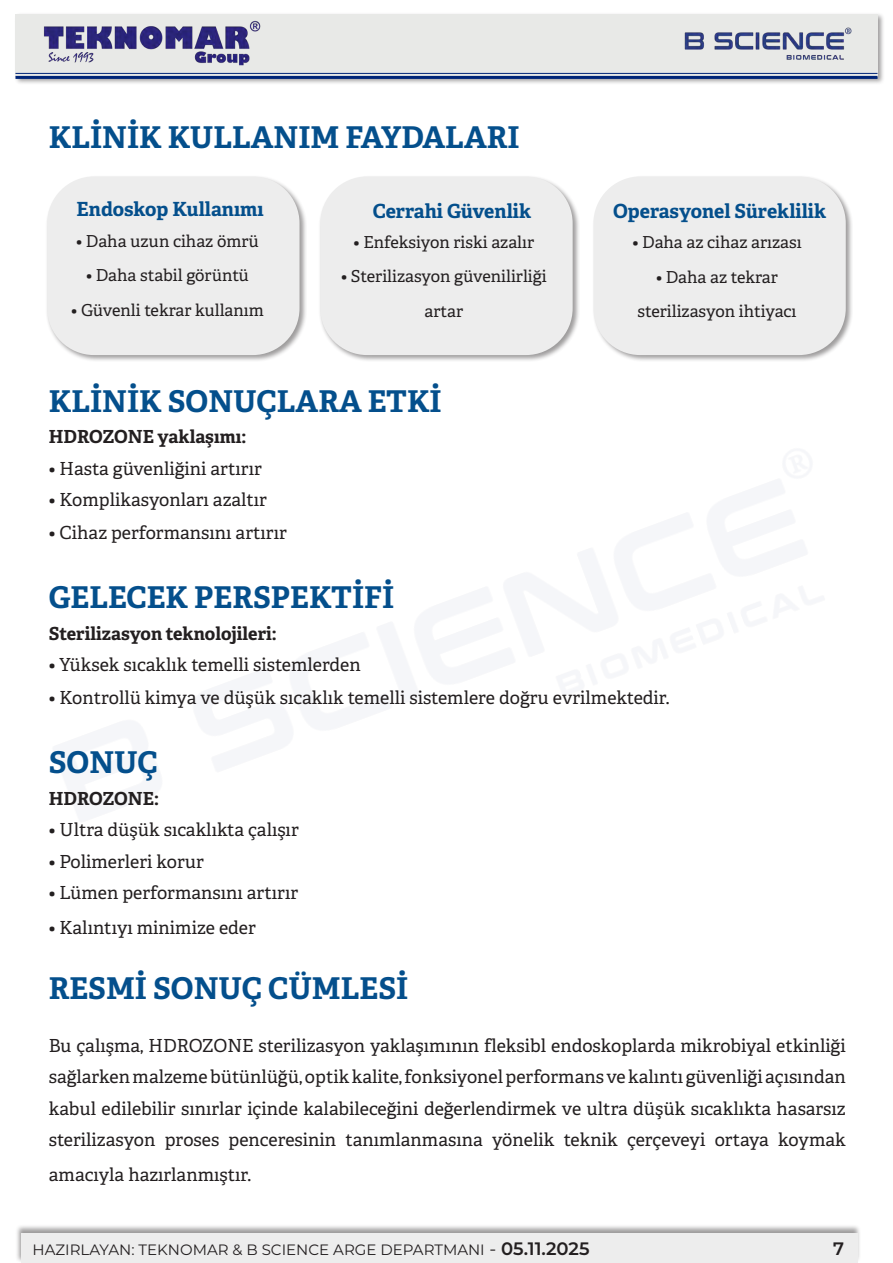
<style>
.page{position:relative;width:893px;height:1263px;background:#fff}
.page>*{position:absolute;margin:0;border:0;box-sizing:border-box;transform-origin:0 0}
.t1{font:700 30px "Adelle";color:#044f8c}
.t2{font:700 19.5px "Adelle";color:#044f8c}
.t3{font:18px/31.5px "Adelle";color:#231f20;text-align:justify}
.t4{font:700 18px "Adelle";color:#231f20}
.t5{font:600 18px "Montserrat";color:#231f20}
.t6{font:16.5px/34.5px "Adelle";color:#231f20;text-align:center}
.t7{font:15px "Montserrat";color:#231f20}
.s1{font-size:18px}
.s2{font-weight:600;font-size:18px}
</style>
<div class="page">
<div style="left:14px;top:13px;width:871px;height:72px;background:#231f20;opacity:.44"></div>
<div style="left:15px;top:14px;width:862px;height:63px;background:#e8e9e7"></div>
<img style="left:44px;top:20px;width:217px;height:45px">
<img style="left:684px;top:27px;width:168px;height:33px">
<hr style="left:15px;top:73px;width:862px;height:1px;background:#002578">
<hr style="left:15px;top:76px;width:862px;height:3px;background:#002578">
<div style="left:15px;top:1224px;width:846px;height:39px;background:#231f20;opacity:.44"></div>
<div style="left:21px;top:1233px;width:837px;height:30px;background:#ededed"></div>
<div style="left:46px;top:175px;width:261px;height:188px;background:#231f20;opacity:.44"></div>
<div style="left:47px;top:176px;width:253px;height:179px;background:#ededed;border-radius:47px"></div>
<div style="left:319px;top:175px;width:261px;height:188px;background:#231f20;opacity:.44"></div>
<div style="left:320px;top:176px;width:253px;height:179px;background:#ededed;border-radius:47px"></div>
<div style="left:592px;top:175px;width:261px;height:188px;background:#231f20;opacity:.44"></div>
<div style="left:593px;top:176px;width:253px;height:179px;background:#ededed;border-radius:47px"></div>
<p class="t1" style="left:49px;top:118px;width:472px">KLINIK KULLANIM FAYDALARI</p>
<p class="t2" style="left:77px;top:197px;width:189px">Endoskop Kullanımı</p>
<p class="t6" style="left:76px;top:224px;width:184px">• Daha uzun cihaz ömrü</p>
<p class="t6" style="left:86px;top:258px;width:164px">• Daha stabil görüntü</p>
<p class="t6" style="left:71px;top:293px;width:194px">• Güvenli tekrar kullanım</p>
<p class="t2" style="left:373px;top:199px;width:160px">Cerrahi Güvenlik</p>
<p class="t6" style="left:354px;top:225px;width:182px">• Enfeksiyon riski azalır</p>
<p class="t6" style="left:341px;top:259px;width:207px">• Sterilizasyon güvenilirliği artar</p>
<p class="t2" style="left:613px;top:198px;width:215px">Operasyonel Süreklilik</p>
<p class="t6" style="left:632px;top:225px;width:171px">• Daha az cihaz arızası</p>
<p class="t6" style="left:637px;top:260px;width:160px">• Daha az tekrar sterilizasyon ihtiyacı</p>
<p class="t1" style="left:49px;top:382px;width:394px">KLINIK SONUÇLARA ETKI</p>
<p class="t4" style="left:49px;top:425px;width:199px">HDROZONE yaklaşımı:</p>
<p class="t3" style="left:49px;top:453px;width:215px">• Hasta güvenliğini artırır</p>
<p class="t3" style="left:49px;top:484px;width:220px">• Komplikasyonları azaltır</p>
<p class="t3" style="left:49px;top:517px;width:240px">• Cihaz performansını artırır</p>
<p class="t1" style="left:49px;top:578px;width:347px">GELECEK PERSPEKTIFI</p>
<p class="t4" style="left:49px;top:622px;width:229px">Sterilizasyon teknolojileri:</p>
<p class="t3" style="left:49px;top:649px;width:313px">• Yüksek sıcaklık temelli sistemlerden</p>
<p class="t3" style="left:49px;top:682px;width:622px">• Kontrollü kimya ve düşük sıcaklık temelli sistemlere doğru evrilmektedir.</p>
<p class="t1" style="left:49px;top:743px;width:111px">SONUÇ</p>
<p class="t4" style="left:49px;top:787px;width:112px">HDROZONE:</p>
<p class="t3" style="left:49px;top:814px;width:251px">• Ultra düşük sıcaklıkta çalışır</p>
<p class="t3" style="left:49px;top:846px;width:157px">• Polimerleri korur</p>
<p class="t3" style="left:49px;top:877px;width:251px">• Lümen performansını artırır</p>
<p class="t3" style="left:49px;top:912px;width:208px">• Kalıntıyı minimize eder</p>
<p class="t1" style="left:49px;top:969px;width:361px">RESMI SONUÇ CÜMLESI</p>
<p class="t3" style="left:49px;top:1030px;width:798px">Bu çalışma, HDROZONE sterilizasyon yaklaşımının fleksibl endoskoplarda mikrobiyal etkinliği sağlarken malzeme bütünlüğü, optik kalite, fonksiyonel performans ve kalıntı güvenliği açısından kabul edilebilir sınırlar içinde kalabileceğini değerlendirmek ve ultra düşük sıcaklıkta hasarsız sterilizasyon proses penceresinin tanımlanmasına yönelik teknik çerçeveyi ortaya koymak</p>
<p class="t3" style="left:49px;top:1159px;width:204px">amacıyla hazırlanmıştır.</p>
<p class="t7" style="left:33px;top:1239px;width:559px">HAZIRLAYAN: TEKNOMAR &amp; B SCIENCE ARGE DEPARTMANI <span class="s1">-</span> <span class="s2">05.11.2025</span></p>
<p class="t5" style="left:833px;top:1236px;width:12px">7</p>
</div>
